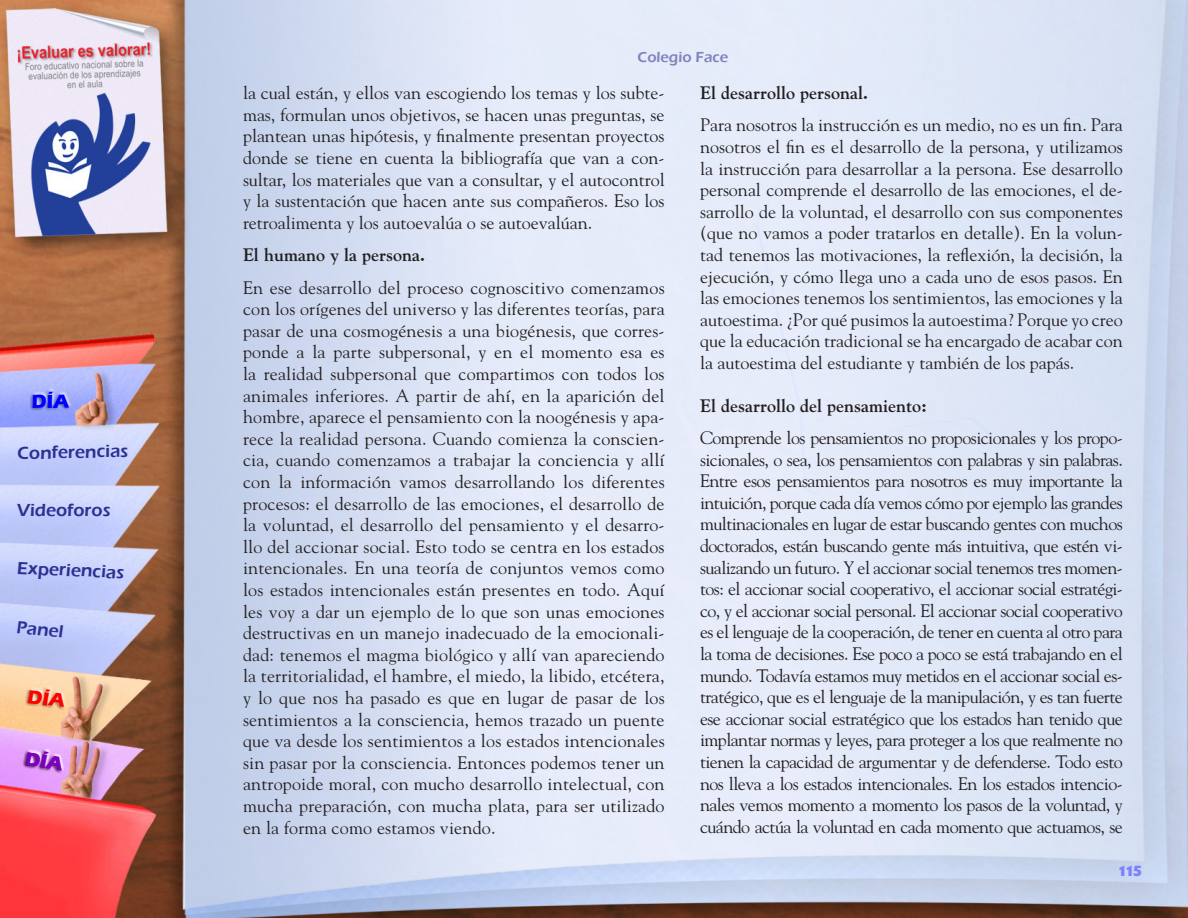
<style>
.page{position:relative;width:1188px;height:918px;background:#fff}
.page>*{position:absolute;margin:0;border:0;box-sizing:border-box;transform-origin:0 0}
.texto_corrido{font:18px/21.6px "Goudy";color:#231f20;text-align:justify}
.texto_corrido-2{font:700 18px "Goudy";color:#231f20}
.respuesta{font:600 18px "Eras ITC";color:#2e3091}
.cornisa{font:600 15px "Eras ITC";color:#8283bd}
.t1{font:700 15px "Delta";color:#8080ff}
</style>
<div class="page">
<img style="left:0;top:0;width:1188px;height:918px">
<svg style="left:17px;top:375px;width:154px;height:64px;background:#b0a3c3"></svg>
<img style="left:0;top:658px;width:173px;height:175px">
<p class="respuesta" style="left:17px;top:443px;width:112px;rotate:-1deg">Conferencias</p>
<p class="respuesta" style="left:17px;top:500px;width:95px">Videoforos</p>
<p class="respuesta" style="left:17px;top:558px;width:109px;rotate:2deg">Experiencias</p>
<p class="respuesta" style="left:17px;top:617px;width:49px;rotate:5deg">Panel</p>
<p class="cornisa" style="left:638px;top:48px;width:92px">Colegio Face</p>
<p class="texto_corrido" style="left:243px;top:82px;width:423px">la cual están, y ellos van escogiendo los temas y los subte&shy;mas, formulan unos objetivos, se hacen unas preguntas, se plantean unas hipótesis, y finalmente presentan proyectos donde se tiene en cuenta la bibliografía que van a con&shy;sultar, los materiales que van a consultar, y el autocontrol y la sustentación que hacen ante sus compañeros. Eso los retroalimenta y los autoevalúa o se autoevalúan.</p>
<p class="texto_corrido-2" style="left:243px;top:244px;width:184px">El humano y la persona.</p>
<p class="texto_corrido" style="left:243px;top:276px;width:423px">En ese desarrollo del proceso cognoscitivo comenzamos con los orígenes del universo y las diferentes teorías, para pasar de una cosmogénesis a una biogénesis, que corres&shy;ponde a la parte subpersonal, y en el momento esa es la realidad subpersonal que compartimos con todos los animales inferiores. A partir de ahí, en la aparición del hombre, aparece el pensamiento con la noogénesis y apa&shy;rece la realidad persona. Cuando comienza la conscien&shy;cia, cuando comenzamos a trabajar la conciencia y allí con la información vamos desarrollando los diferentes procesos: el desarrollo de las emociones, el desarrollo de la voluntad, el desarrollo del pensamiento y el desarro&shy;llo del accionar social. Esto todo se centra en los estados intencionales. En una teoría de conjuntos vemos como los estados intencionales están presentes en todo. Aquí les voy a dar un ejemplo de lo que son unas emociones destructivas en un manejo inadecuado de la emocionali&shy;dad: tenemos el magma biológico y allí van apareciendo la territorialidad, el hambre, el miedo, la libido, etcétera, y lo que nos ha pasado es que en lugar de pasar de los sentimientos a la consciencia, hemos trazado un puente que va desde los sentimientos a los estados intencionales sin pasar por la consciencia. Entonces podemos tener un antropoide moral, con mucho desarrollo intelectual, con mucha preparación, con mucha plata, para ser utilizado en la forma como estamos viendo.</p>
<p class="texto_corrido-2" style="left:700px;top:82px;width:170px">El desarrollo personal.</p>
<p class="texto_corrido" style="left:700px;top:114px;width:424px">Para nosotros la instrucción es un medio, no es un fin. Para nosotros el fin es el desarrollo de la persona, y utilizamos la instrucción para desarrollar a la persona. Ese desarrollo personal comprende el desarrollo de las emociones, el de&shy;sarrollo de la voluntad, el desarrollo con sus componentes (que no vamos a poder tratarlos en detalle). En la volun&shy;tad tenemos las motivaciones, la reflexión, la decisión, la ejecución, y cómo llega uno a cada uno de esos pasos. En las emociones tenemos los sentimientos, las emociones y la autoestima. ¿Por qué pusimos la autoestima? Porque yo creo que la educación tradicional se ha encargado de acabar con la autoestima del estudiante y también de los papás.</p>
<p class="texto_corrido-2" style="left:700px;top:395px;width:228px">El desarrollo del pensamiento:</p>
<p class="texto_corrido" style="left:700px;top:426px;width:424px">Comprende los pensamientos no proposicionales y los propo&shy;sicionales, o sea, los pensamientos con palabras y sin palabras.<br>Entre esos pensamientos para nosotros es muy importante la intuición, porque cada día vemos cómo por ejemplo las grandes multinacionales en lugar de estar buscando gentes con muchos doctorados, están buscando gente más intuitiva, que estén vi&shy;sualizando un futuro. Y el accionar social tenemos tres momen&shy;tos: el accionar social cooperativo, el accionar social estratégi&shy;co, y el accionar social personal. El accionar social cooperativo es el lenguaje de la cooperación, de tener en cuenta al otro para la toma de decisiones. Ese poco a poco se está trabajando en el mundo. Todavía estamos muy metidos en el accionar social es&shy;tratégico, que es el lenguaje de la manipulación, y es tan fuerte ese accionar social estratégico que los estados han tenido que implantar normas y leyes, para proteger a los que realmente no tienen la capacidad de argumentar y de defenderse. Todo esto nos lleva a los estados intencionales. En los estados intencio&shy;nales vemos momento a momento los pasos de la voluntad, y cuándo actúa la voluntad en cada momento que actuamos, se</p>
<p class="t1" style="left:1118px;top:862px;width:26px">115</p>
</div>
